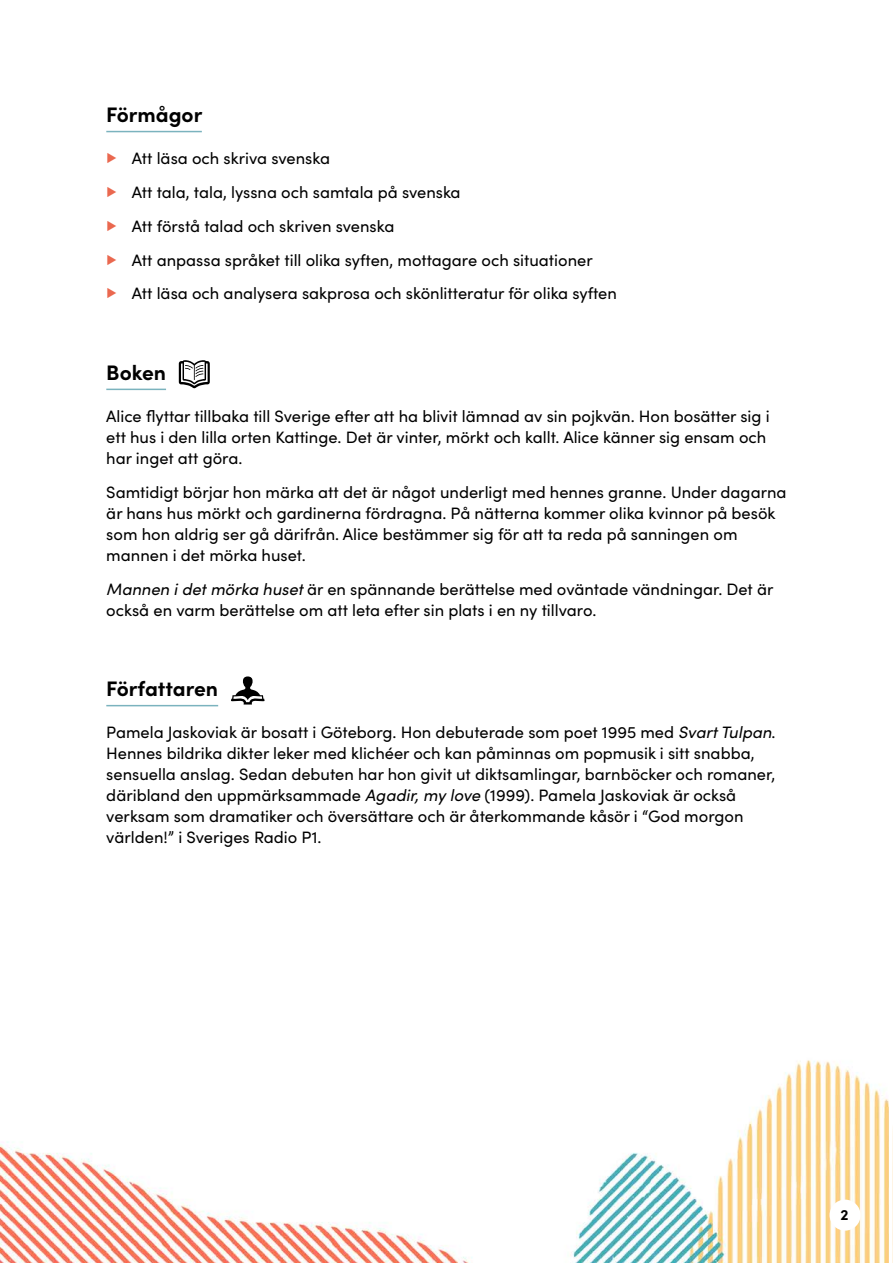
<style>
.page{position:relative;width:893px;height:1263px;background:#fff}
.page>*{position:absolute;margin:0;border:0;box-sizing:border-box;transform-origin:0 0}
.t1{font:700 21px "Sofia Pro";color:#000}
.t2{font:16.5px/21px "Sofia Pro";color:#000}
.t3{font:700 15px "Sofia Pro";color:#000}
.s1{font-weight:700;color:#ea684f}
.s2{font-style:italic}
</style>
<div class="page">
<img style="left:0;top:130px;width:889px;height:1133px">
<div style="left:830px;top:1199px;width:30px;height:31px;background:#fff;border-radius:50%"></div>
<img style="left:892px;top:1128px;width:1px;height:135px">
<hr style="left:106px;top:131px;width:96px;height:1px;background:#7bb3be">
<hr style="left:106px;top:389px;width:60px;height:1px;background:#7bb3be">
<hr style="left:106px;top:705px;width:112px;height:1px;background:#7bb3be">
<svg style="left:179px;top:360px;width:31px;height:28px"></svg>
<svg style="left:231px;top:676px;width:34px;height:28px"></svg>
<p class="t1" style="left:106px;top:98px;width:98px">Förmågor</p>
<p class="t2" style="left:106px;top:141px;width:512px;line-height:33.8px"><span class="s1">▶</span> Att läsa och skriva svenska<br><span class="s1">▶</span> Att tala, tala, lyssna och samtala på svenska<br><span class="s1">▶</span> Att förstå talad och skriven svenska<br><span class="s1">▶</span> Att anpassa språket till olika syften, mottagare och situationer<br><span class="s1">▶</span> Att läsa och analysera sakprosa och skönlitteratur för olika syften</p>
<p class="t1" style="left:106px;top:356px;width:61px">Boken</p>
<p class="t2" style="left:106px;top:405px;width:665px">Alice flyttar tillbaka till Sverige efter att ha blivit lämnad av sin pojkvän. Hon bosätter sig i ett hus i den lilla orten Kattinge. Det är vinter, mörkt och kallt. Alice känner sig ensam och har inget att göra.</p>
<p class="t2" style="left:106px;top:481px;width:682px">Samtidigt börjar hon märka att det är något underligt med hennes granne. Under dagarna är hans hus mörkt och gardinerna fördragna. På nätterna kommer olika kvinnor på besök som hon aldrig ser gå därifrån. Alice bestämmer sig för att ta reda på sanningen om mannen i det mörka huset.</p>
<p class="t2" style="left:106px;top:577px;width:669px"><span class="s2">Mannen i det mörka huset</span> är en spännande berättelse med oväntade vändningar. Det är också en varm berättelse om att leta efter sin plats i en ny tillvaro.</p>
<p class="t1" style="left:106px;top:672px;width:113px">Författaren</p>
<p class="t2" style="left:106px;top:721px;width:671px">Pamela Jaskoviak är bosatt i Göteborg. Hon debuterade som poet 1995 med <span class="s2">Svart Tulpan</span>.<br>Hennes bildrika dikter leker med klichéer och kan påminnas om popmusik i sitt snabba, sensuella anslag. Sedan debuten har hon givit ut diktsamlingar, barnböcker och romaner, däribland den uppmärksammade <span class="s2">Agadir, my love</span> (1999). Pamela Jaskoviak är också verksam som dramatiker och översättare och är återkommande kåsör i “God morgon världen!” i Sveriges Radio P1.</p>
<p class="t3" style="left:840px;top:1204px;width:10px">2</p>
</div>
